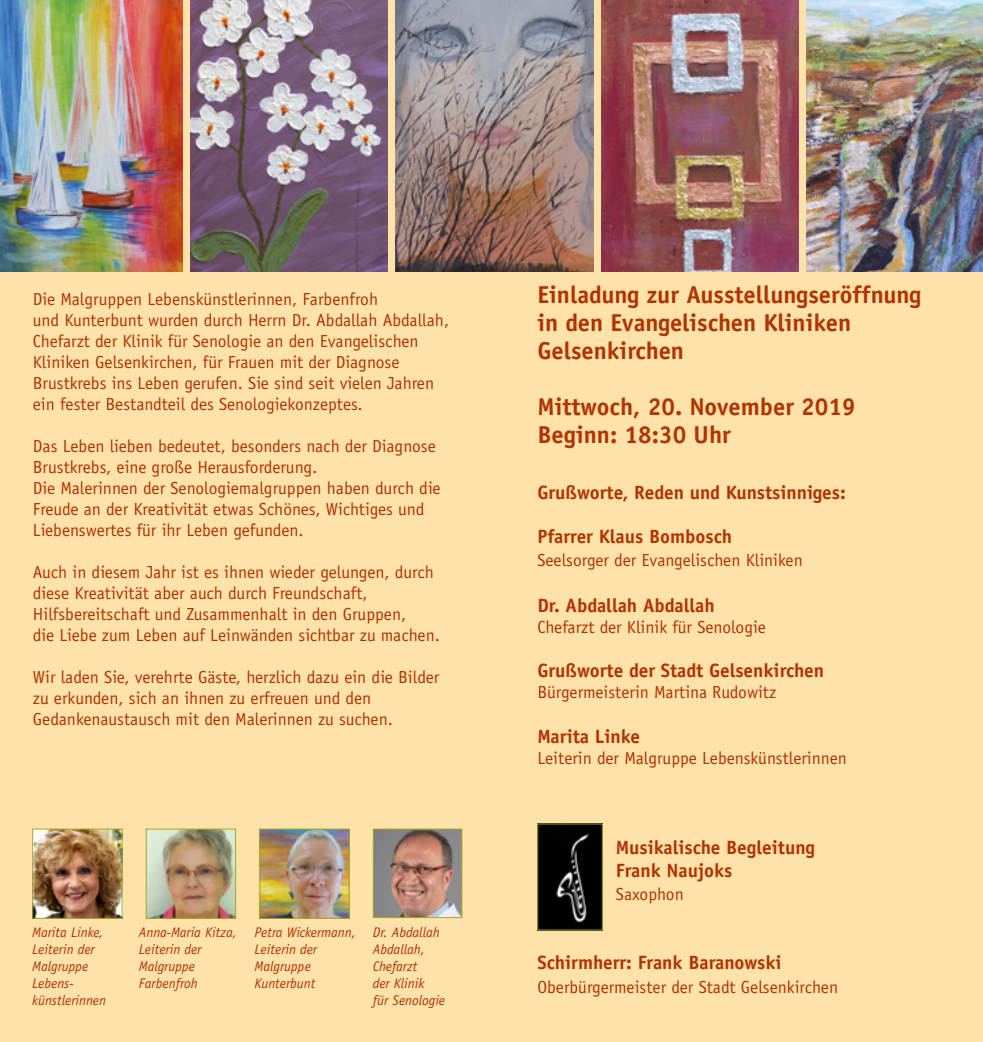
<style>
.page{position:relative;width:983px;height:1042px;background:#fff}
.page>*{position:absolute;margin:0;border:0;box-sizing:border-box;transform-origin:0 0}
.t1{font:700 24.5px/28px "Officina Sans LT";color:#b13403}
.t2{font:700 19.25px/23.1px "Officina Sans LT";color:#b13403}
.t3{font:17.5px/21px "Officina Sans LT";color:#b13403}
.t4{font:italic 14px/16.8px "Officina Sans LT";color:#b13403}
</style>
<div class="page">
<div style="left:0;top:0;width:982px;height:1042px;background:#ffe2aa"></div>
<img style="left:0;top:0;width:182px;height:272px">
<img style="left:190px;top:0;width:198px;height:272px">
<img style="left:601px;top:0;width:197px;height:272px">
<img style="left:396px;top:0;width:197px;height:272px">
<img style="left:806px;top:0;width:176px;height:272px">
<img style="left:375px;top:830px;width:85px;height:86px">
<div style="left:373px;top:828px;width:89px;height:90px;border:1px solid #a3a91d"></div>
<img style="left:539px;top:825px;width:61px;height:103px">
<div style="left:537px;top:823px;width:65px;height:107px;border:1px solid #a3a91d"></div>
<img style="left:34px;top:830px;width:86px;height:87px">
<div style="left:32px;top:828px;width:90px;height:91px;border:1px solid #a3a91d"></div>
<img style="left:148px;top:830px;width:86px;height:87px">
<div style="left:146px;top:828px;width:90px;height:91px;border:1px solid #a3a91d"></div>
<img style="left:261px;top:830px;width:86px;height:87px">
<div style="left:259px;top:828px;width:90px;height:91px;border:1px solid #a3a91d"></div>
<p class="t3" style="left:33px;top:288px;width:417px">Die Malgruppen Lebenskünstlerinnen, Farbenfroh<br>und Kunterbunt wurden durch Herrn Dr. Abdallah Abdallah, Chefarzt der Klinik für Senologie an den Evangelischen Kliniken Gelsenkirchen, für Frauen mit der Diagnose Brustkrebs ins Leben gerufen. Sie sind seit vielen Jahren ein fester Bestandteil des Senologiekonzeptes.</p>
<p class="t3" style="left:33px;top:435px;width:409px">Das Leben lieben bedeutet, besonders nach der Diagnose Brustkrebs, eine große Herausforderung.<br>Die Malerinnen der Senologiemalgruppen haben durch die Freude an der Kreativität etwas Schönes, Wichtiges und Liebenswertes für ihr Leben gefunden.</p>
<p class="t3" style="left:33px;top:561px;width:408px">Auch in diesem Jahr ist es ihnen wieder gelungen, durch diese Kreativität aber auch durch Freundschaft, Hilfsbereitschaft und Zusammenhalt in den Gruppen,<br>die Liebe zum Leben auf Leinwänden sichtbar zu machen.</p>
<p class="t3" style="left:33px;top:666px;width:408px">Wir laden Sie, verehrte Gäste, herzlich dazu ein die Bilder zu erkunden, sich an ihnen zu erfreuen und den<br>Gedankenaustausch mit den Malerinnen zu suchen.</p>
<p class="t4" style="left:139px;top:924px;width:99px">Anna-Maria Kitza,<br>Leiterin der<br>Malgruppe<br>Farbenfroh</p>
<p class="t4" style="left:32px;top:924px;width:75px">Marita Linke,<br>Leiterin der<br>Malgruppe<br>Lebens&shy;künstlerinnen</p>
<p class="t4" style="left:254px;top:924px;width:103px">Petra Wickermann,<br>Leiterin der<br>Malgruppe<br>Kunterbunt</p>
<p class="t4" style="left:373px;top:924px;width:74px">Dr. Abdallah<br>Abdallah,<br>Chefarzt<br>der Klinik<br>für Senologie</p>
<h1 class="t1" style="left:537px;top:280px;width:385px">Einladung zur Ausstellungseröffnung in den Evangelischen Kliniken<br>Gelsenkirchen</h1>
<h1 class="t1" style="left:537px;top:392px;width:320px">Mittwoch, 20. November 2019<br>Beginn: 18:30 Uhr</h1>
<p class="t2" style="left:537px;top:480px;width:310px">Grußworte, Reden und Kunstsinniges:</p>
<p class="t2" style="left:537px;top:525px;width:196px">Pfarrer Klaus Bombosch</p>
<p class="t3" style="left:537px;top:550px;width:267px">Seelsorger der Evangelischen Kliniken</p>
<p class="t2" style="left:537px;top:594px;width:179px">Dr. Abdallah Abdallah</p>
<p class="t3" style="left:537px;top:617px;width:230px">Chefarzt der Klinik für Senologie</p>
<p class="t2" style="left:537px;top:659px;width:288px">Grußworte der Stadt Gelsenkirchen</p>
<p class="t3" style="left:537px;top:682px;width:240px">Bürgermeisterin Martina Rudowitz</p>
<p class="t2" style="left:537px;top:724px;width:104px">Marita Linke</p>
<p class="t3" style="left:537px;top:747px;width:311px">Leiterin der Malgruppe Lebenskünstlerinnen</p>
<p class="t2" style="left:615px;top:835px;width:200px">Musikalische Begleitung<br>Frank Naujoks</p>
<p class="t3" style="left:615px;top:884px;width:69px">Saxophon</p>
<p class="t2" style="left:537px;top:951px;width:245px">Schirmherr: Frank Baranowski</p>
<p class="t3" style="left:537px;top:976px;width:302px">Oberbürgermeister der Stadt Gelsenkirchen</p>
</div>
